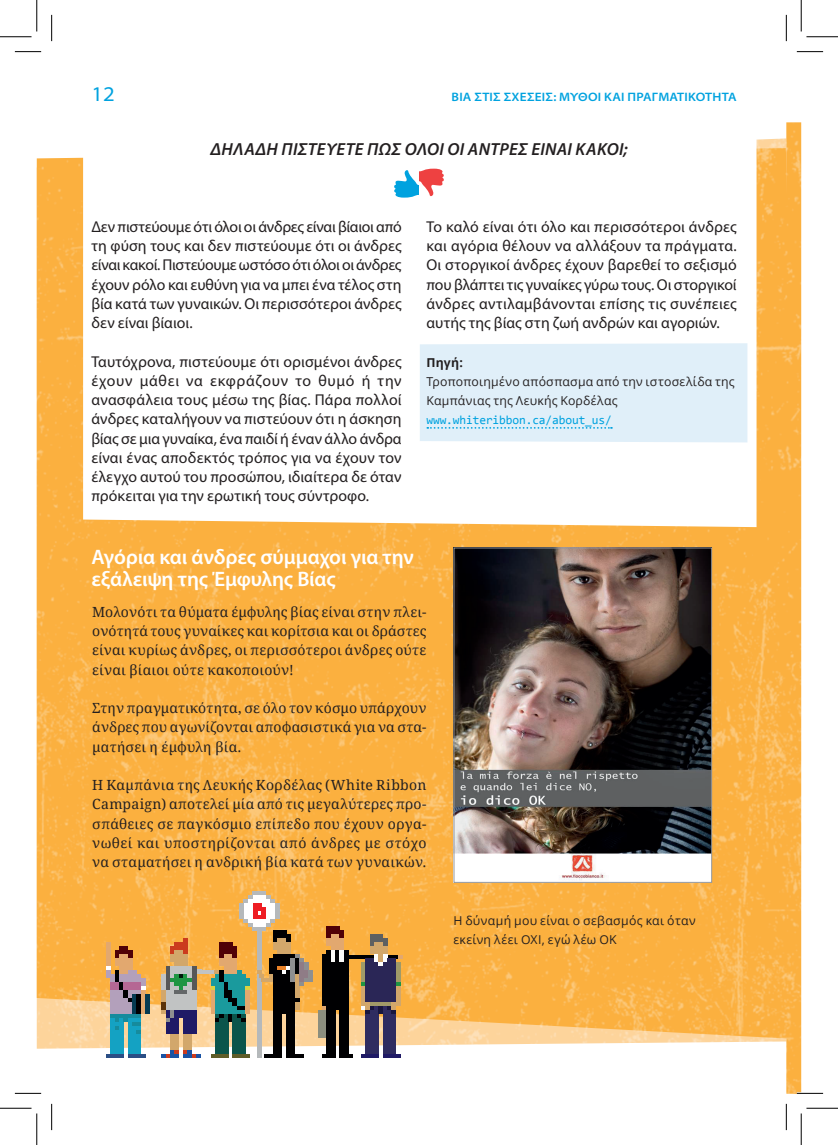
<style>
.page{position:relative;width:838px;height:1145px;background:#fff}
.page>*{position:absolute;margin:0;border:0;box-sizing:border-box;transform-origin:0 0}
.t1{font:600 21px/22.8px "Myriad Pro";letter-spacing:-.01em;color:#fff}
.t2{font:semi-expanded 21px "Myriad Pro";color:#00a2df}
.t3{font:italic 600 17.5px "Myriad Pro";letter-spacing:.035em;color:#231f20}
.t4{font:15.75px/19.2px "Myriad Pro";letter-spacing:.005em;color:#231f20;text-align:justify}
.t5{font:14px/19.2px "Droid Serif";letter-spacing:.015em;color:#231f20;text-align:justify}
.t6{font:12.25px/19.2px "Open Sans";letter-spacing:.025em;color:#231f20}
.t7{font:600 semi-expanded 12.25px "Myriad Pro";letter-spacing:.02em;color:#00a2df}
.t8{font:12.25px "Consolas";letter-spacing:-.01em;color:#00a2df}
.t9{font:700 12.25px "Open Sans";color:#231f20}
</style>
<div class="page">
<img style="left:37px;top:41px;width:764px;height:1063px">
<svg style="left:83px;top:103px;width:673px;height:424px"></svg>
<div style="left:420px;top:343px;width:327px;height:99px;background:#e0eff9"></div>
<svg style="left:394px;top:169px;width:50px;height:29px"></svg>
<img style="left:455px;top:550px;width:254px;height:331px">
<div style="left:453px;top:548px;width:258px;height:335px;border:1px solid #939598"></div>
<svg style="left:106px;top:942px;width:44px;height:116px;background:#989887"></svg>
<svg style="left:318px;top:926px;width:84px;height:132px;background:#80674e"></svg>
<svg style="left:161px;top:891px;width:151px;height:167px;background:#b69763"></svg>
<hr style="left:15px;top:51px;width:26px;height:2px;background:#fff">
<hr style="left:796px;top:51px;width:27px;height:2px;background:#fff">
<hr style="left:15px;top:1092px;width:26px;height:2px;background:#fff">
<hr style="left:796px;top:1092px;width:27px;height:2px;background:#fff">
<svg style="left:15px;top:51px;width:26px;height:1px"></svg>
<svg style="left:796px;top:51px;width:27px;height:1px"></svg>
<svg style="left:15px;top:1093px;width:26px;height:1px"></svg>
<svg style="left:796px;top:1093px;width:27px;height:1px"></svg>
<svg style="left:51px;top:15px;width:1px;height:26px"></svg>
<svg style="left:51px;top:1104px;width:1px;height:26px"></svg>
<svg style="left:786px;top:15px;width:1px;height:26px"></svg>
<svg style="left:786px;top:1104px;width:1px;height:26px"></svg>
<hr style="left:0;top:36px;width:32px;height:1px;background:#000">
<hr style="left:806px;top:36px;width:31px;height:1px;background:#000">
<hr style="left:0;top:1108px;width:32px;height:1px;background:#000">
<hr style="left:806px;top:1108px;width:31px;height:1px;background:#000">
<hr style="left:36px;top:0;width:1px;height:31px;background:#000">
<hr style="left:36px;top:1113px;width:1px;height:32px;background:#000">
<hr style="left:800px;top:0;width:1px;height:31px;background:#000">
<hr style="left:800px;top:1113px;width:1px;height:32px;background:#000">
<h1 class="t2" style="left:91px;top:82px;width:25px">12</h1>
<p class="t7" style="left:451px;top:90px;width:286px">Βία στις σχέσεις: Μύθοι και Πραγματικότητα</p>
<p class="t3" style="left:210px;top:138px;width:47px">ΔΗΛΑΔΗ</p>
<p class="t3" style="left:281px;top:138px;width:11px">ΠΙΣΤΕΥΕΤΕ</p>
<p class="t3" style="left:367px;top:138px;width:112px">ΠΩΣ ΟΛΟΙ ΟΙ ΑΝΤΡΕΣ</p>
<p class="t3" style="left:531px;top:138px;width:10px">ΕΙΝΑΙ</p>
<p class="t3" style="left:575px;top:138px;width:54px">ΚΑΚΟΙ;</p>
<p class="t4" style="left:91px;top:217px;width:312px">Δεν πιστεύουμε ότι όλοι οι άνδρες είναι βίαιοι από τη φύση τους και δεν πιστεύουμε ότι οι άνδρες είναι κακοί. Πιστεύουμε ωστόσο ότι όλοι οι άνδρες έχουν ρόλο και ευθύνη για να μπει ένα τέλος στη βία κατά των γυναικών. Οι περισσότεροι άνδρες δεν είναι βίαιοι.</p>
<p class="t4" style="left:91px;top:351px;width:312px">Ταυτόχρονα, πιστεύουμε ότι ορισμένοι άνδρες έχουν μάθει να εκφράζουν το θυμό ή την ανασφάλεια τους μέσω της βίας. Πάρα πολλοί άνδρες καταλήγουν να πιστεύουν ότι η άσκηση βίας σε μια γυναίκα, ένα παιδί ή έναν άλλο άνδρα είναι ένας αποδεκτός τρόπος για να έχουν τον έλεγχο αυτού του προσώπου, ιδιαίτερα δε όταν πρόκειται για την ερωτική τους σύντροφο.</p>
<p class="t4" style="left:426px;top:217px;width:312px">Το καλό είναι ότι όλο και περισσότεροι άνδρες και αγόρια θέλουν να αλλάξουν τα πράγματα.<br>Οι στοργικοί άνδρες έχουν βαρεθεί το σεξισμό που βλάπτει τις γυναίκες γύρω τους. Οι στοργικοί άνδρες αντιλαμβάνονται επίσης τις συνέπειες αυτής της βίας στη ζωή ανδρών και αγοριών.</p>
<p class="t9" style="left:426px;top:354px;width:38px">Πηγή:</p>
<p class="t6" style="left:426px;top:371px;width:310px">Τροποποιημένο απόσπασμα από την ιστοσελίδα της<br>Καμπάνιας της Λευκής Κορδέλας</p>
<p class="t8" style="left:426px;top:413px;width:187px">www.whiteribbon.ca/about_us/</p>
<h1 class="t1" style="left:91px;top:545px;width:324px">Αγόρια και άνδρες σύμμαχοι για την εξάλειψη της Έμφυλης Βίας</h1>
<p class="t5" style="left:92px;top:602px;width:335px">Μολονότι τα θύματα έμφυλης βίας είναι στην πλει&shy;ονότητά τους γυναίκες και κορίτσια και οι δράστες είναι κυρίως άνδρες, οι περισσότεροι άνδρες ούτε είναι βίαιοι ούτε κακοποιούν!</p>
<p class="t5" style="left:92px;top:699px;width:336px">Στην πραγματικότητα, σε όλο τον κόσμο υπάρχουν άνδρες που αγωνίζονται αποφασιστικά για να στα&shy;ματήσει η έμφυλη βία.</p>
<p class="t5" style="left:92px;top:776px;width:335px">Η Καμπάνια της Λευκής Κορδέλας (White Ribbon Campaign) αποτελεί μία από τις μεγαλύτερες προ&shy;σπάθειες σε παγκόσμιο επίπεδο που έχουν οργα&shy;νωθεί και υποστηρίζονται από άνδρες με στόχο να σταματήσει η ανδρική βία κατά των γυναικών.</p>
<p class="t6" style="left:453px;top:910px;width:244px">Η δύναμή μου είναι ο σεβασμός και όταν εκείνη λέει ΟΧΙ, εγώ λέω ΟΚ</p>
</div>
